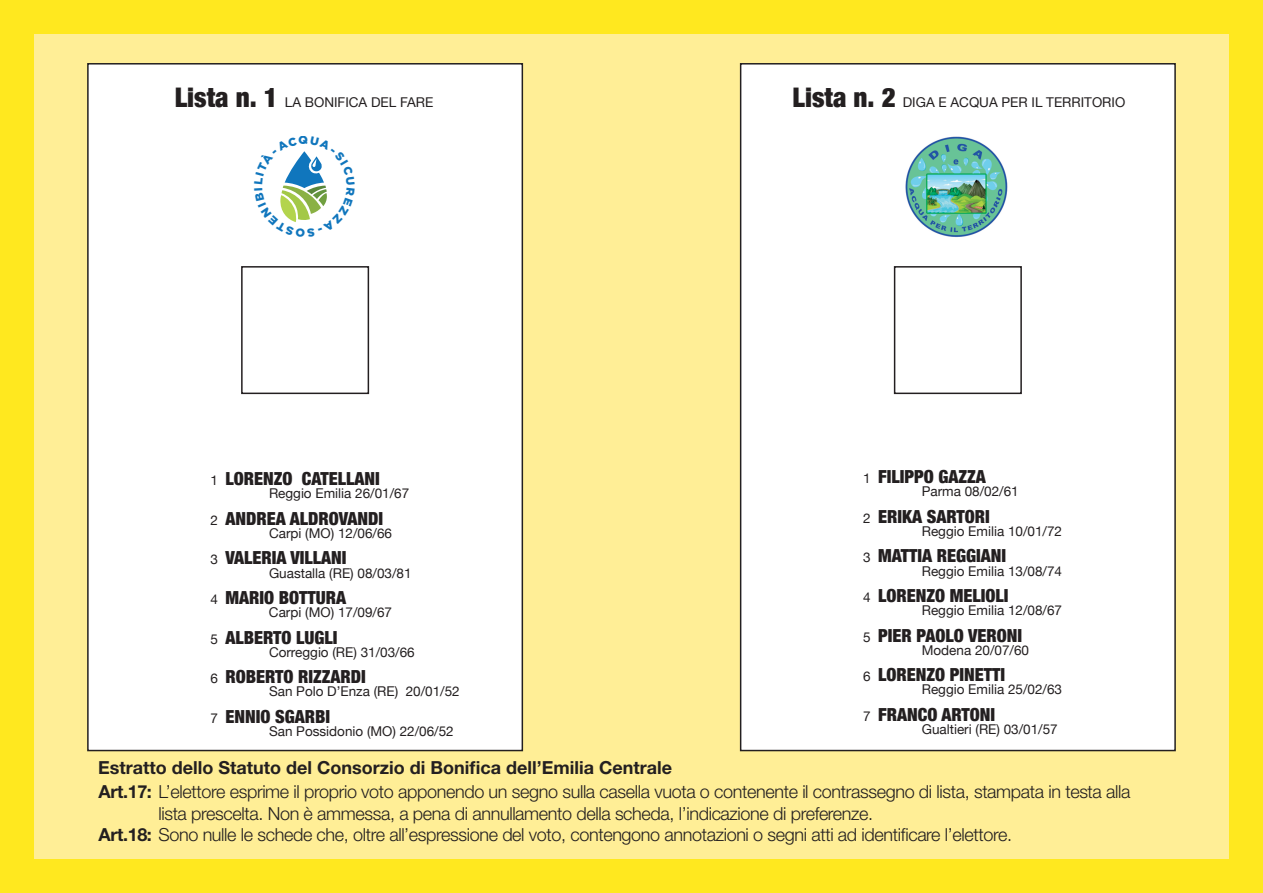
<style>
.page{position:relative;width:1263px;height:893px;background:#ffe81f}
.page>*{position:absolute;margin:0;border:0;box-sizing:border-box;transform-origin:0 0}
.t1{font:300 18px/24.2px "Helvetica Neue";letter-spacing:-.02em;color:#231f20}
.t2{font:900 condensed 18px "Helvetica Neue";color:#231f20}
.t3{font:13.5px "Helvetica Neue";color:#231f20}
.s1{font-weight:900;font-stretch:condensed;font-size:27px}
.s2{font-weight:400;font-stretch:normal;font-size:13.5px}
.s3{font-weight:700}
</style>
<div class="page">
<div style="left:34px;top:34px;width:1195px;height:825px;background:#ffee96"></div>
<div style="left:88px;top:64px;width:434px;height:686px;background:#fff"></div>
<div style="left:87px;top:63px;width:436px;height:688px;border:2px solid #231f20"></div>
<div style="left:241px;top:266px;width:128px;height:128px;border:2px solid #231f20"></div>
<div style="left:741px;top:64px;width:434px;height:686px;background:#fff"></div>
<div style="left:740px;top:63px;width:436px;height:688px;border:2px solid #231f20"></div>
<div style="left:894px;top:266px;width:128px;height:128px;border:2px solid #231f20"></div>
<img style="left:906px;top:136px;width:101px;height:101px">
<svg style="left:280px;top:151px;width:47px;height:71px"></svg>
<p class="t3" style="left:175px;top:93px;width:260px"><span class="s1">Lista n. 1</span> LA BONIFICA DEL FARE</p>
<p class="t2" style="left:210px;top:464px;width:171px"><span class="s2">1</span> LORENZO CATELLANI</p>
<p class="t3" style="left:269px;top:484px;width:142px">Reggio Emilia 26/01/67</p>
<p class="t2" style="left:210px;top:504px;width:174px"><span class="s2">2</span> ANDREA ALDROVANDI</p>
<p class="t3" style="left:269px;top:523px;width:125px">Carpi (MO) 12/06/66</p>
<p class="t2" style="left:210px;top:543px;width:138px"><span class="s2">3</span> VALERIA VILLANI</p>
<p class="t3" style="left:269px;top:563px;width:144px">Guastalla (RE) 08/03/81</p>
<p class="t2" style="left:210px;top:583px;width:137px"><span class="s2">4</span> MARIO BOTTURA</p>
<p class="t3" style="left:269px;top:603px;width:125px">Carpi (MO) 17/09/67</p>
<p class="t2" style="left:210px;top:622px;width:129px"><span class="s2">5</span> ALBERTO LUGLI</p>
<p class="t3" style="left:269px;top:642px;width:147px">Correggio (RE) 31/03/66</p>
<p class="t2" style="left:210px;top:662px;width:157px"><span class="s2">6</span> ROBERTO RIZZARDI</p>
<p class="t3" style="left:269px;top:682px;width:192px">San Polo D’Enza (RE) 20/01/52</p>
<p class="t2" style="left:210px;top:702px;width:121px"><span class="s2">7</span> ENNIO SGARBI</p>
<p class="t3" style="left:269px;top:721px;width:186px">San Possidonio (MO) 22/06/52</p>
<p class="t3" style="left:793px;top:92px;width:334px"><span class="s1">Lista n. 2</span> DIGA E ACQUA PER IL TERRITORIO</p>
<p class="t2" style="left:863px;top:462px;width:124px"><span class="s2">1</span> FILIPPO GAZZA</p>
<p class="t3" style="left:922px;top:482px;width:99px">Parma 08/02/61</p>
<p class="t2" style="left:863px;top:501px;width:128px"><span class="s2">2</span> ERIKA SARTORI</p>
<p class="t3" style="left:922px;top:521px;width:142px">Reggio Emilia 10/01/72</p>
<p class="t2" style="left:863px;top:541px;width:145px"><span class="s2">3</span> MATTIA REGGIANI</p>
<p class="t3" style="left:922px;top:561px;width:142px">Reggio Emilia 13/08/74</p>
<p class="t2" style="left:863px;top:581px;width:147px"><span class="s2">4</span> LORENZO MELIOLI</p>
<p class="t3" style="left:922px;top:601px;width:142px">Reggio Emilia 12/08/67</p>
<p class="t2" style="left:863px;top:620px;width:160px"><span class="s2">5</span> PIER PAOLO VERONI</p>
<p class="t3" style="left:922px;top:640px;width:109px">Modena 20/07/60</p>
<p class="t2" style="left:863px;top:660px;width:143px"><span class="s2">6</span> LORENZO PINETTI</p>
<p class="t3" style="left:922px;top:680px;width:142px">Reggio Emilia 25/02/63</p>
<p class="t2" style="left:863px;top:699px;width:134px"><span class="s2">7</span> FRANCO ARTONI</p>
<p class="t3" style="left:922px;top:719px;width:138px">Gualtieri (RE) 03/01/57</p>
<p class="t1" style="left:98px;top:755px;width:1034px"><span class="s3">Estratto dello Statuto del Consorzio di Bonifica dell’Emilia Centrale<br>Art.17:</span> L’elettore esprime il proprio voto apponendo un segno sulla casella vuota o contenente il contrassegno di lista, stampata in testa alla</p>
<p class="t1" style="left:98px;top:802px;width:915px;line-height:21.6px;text-indent:60px">lista prescelta. Non è ammessa, a pena di annullamento della scheda, l’indicazione di preferenze.<br><span class="s3">Art.18:</span> Sono nulle le schede che, oltre all’espressione del voto, contengono annotazioni o segni atti ad identificare l’elettore.</p>
</div>
